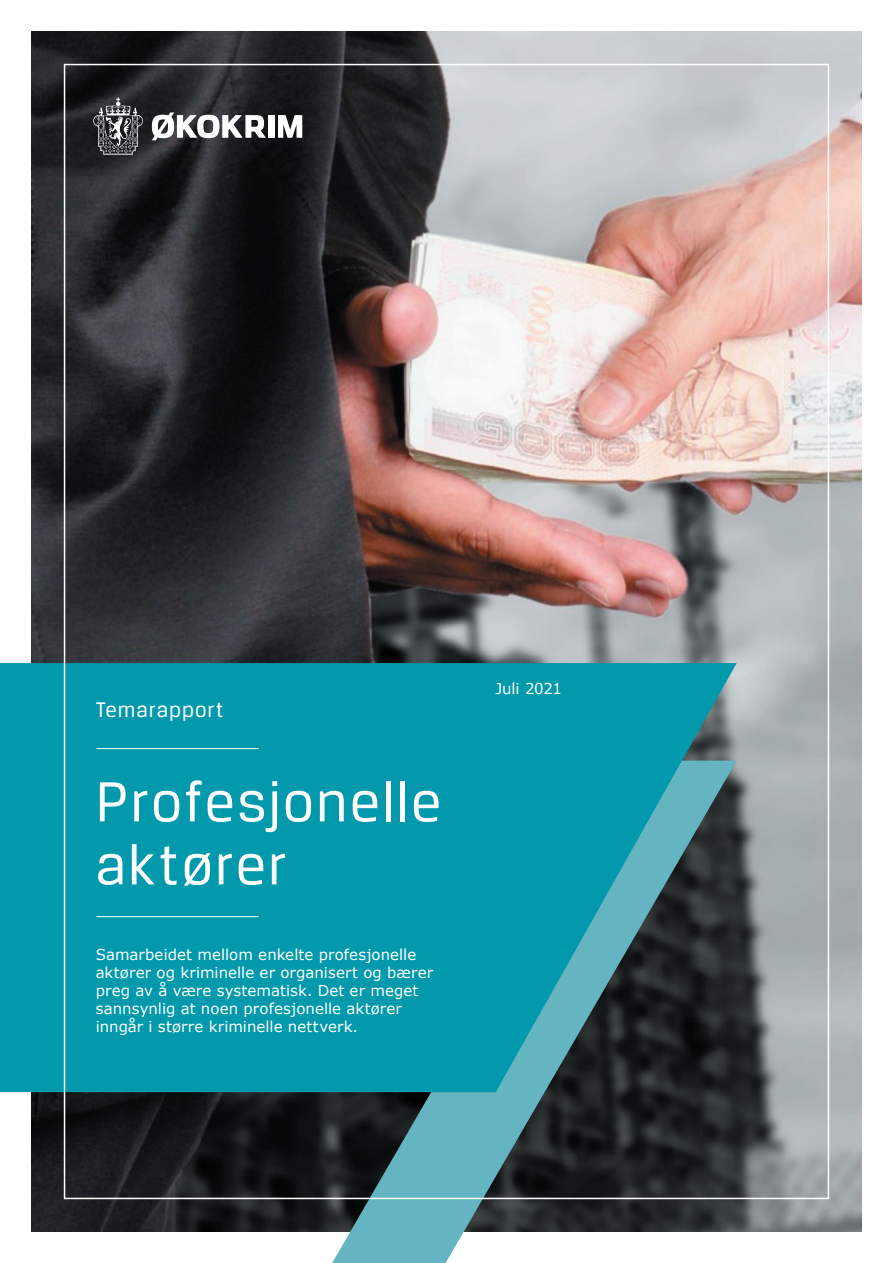
<style>
.page{position:relative;width:893px;height:1263px;background:#fff}
.page>*{position:absolute;margin:0;border:0;box-sizing:border-box;transform-origin:0 0}
.t1{font:60px/63px "Breuer Text";letter-spacing:.035em;color:#fff}
.t2{font:22.5px "Breuer Text";letter-spacing:.045em;color:#fff}
.t3{font:15px/18px "Verdana";letter-spacing:.005em;color:#fff}
.t4{font:15px "Verdana";letter-spacing:-.015em;color:#fff}
</style>
<div class="page">
<img style="left:32px;top:32px;width:829px;height:1199px">
<svg style="left:152px;top:112px;width:114px;height:28px"></svg>
<div style="left:268px;top:115px;width:6px;height:23px;background:#fff"></div>
<svg style="left:278px;top:115px;width:24px;height:23px"></svg>
<svg style="left:93px;top:98px;width:50px;height:56px;background:#555758"></svg>
<svg style="left:332px;top:1092px;width:405px;height:171px;background:#526a6e"></svg>
<svg style="left:0;top:663px;width:737px;height:429px;background:#0b8e9e"></svg>
<hr style="left:96px;top:916px;width:163px;height:1px;background:#fff">
<hr style="left:96px;top:748px;width:163px;height:1px;background:#fff">
<h2 class="t2" style="left:96px;top:697px;width:129px">Temarapport</h2>
<h1 class="t1" style="left:96px;top:769px;width:347px">Profesjonelle aktører</h1>
<p class="t3" style="left:96px;top:946px;width:339px">Samarbeidet mellom enkelte profesjonelle aktører og kriminelle er organisert og bærer preg av å være systematisk. Det er meget sannsynlig at noen profesjonelle aktører inngår i større kriminelle nettverk.</p>
<p class="t4" style="left:495px;top:679px;width:68px">Juli 2021</p>
</div>
